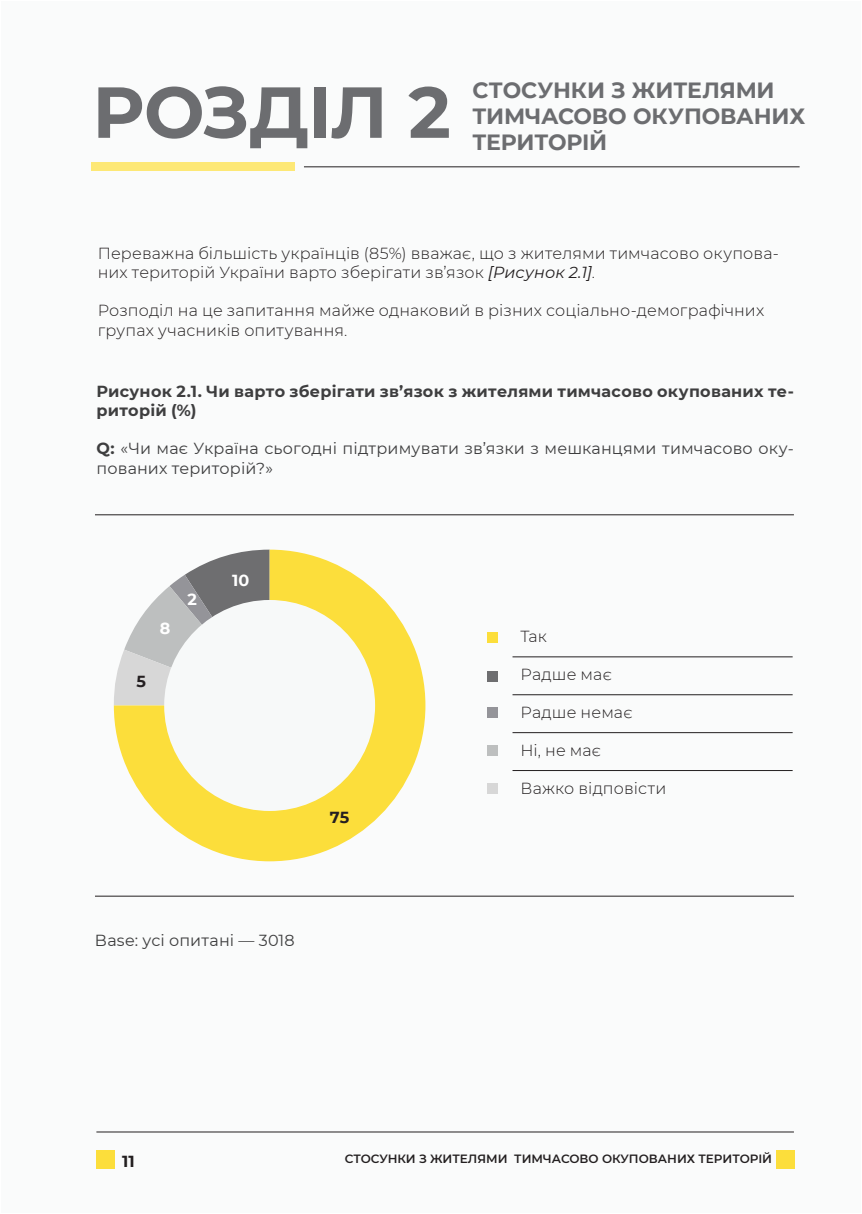
<style>
.page{position:relative;width:862px;height:1214px;background:#fff}
.page>*{position:absolute;margin:0;border:0;box-sizing:border-box;transform-origin:0 0}
.РОЗДІЛ{font:700 72px "Montserrat";letter-spacing:-.015em;color:#6c6d70}
.Розділи{font:700 22px "Montserrat";letter-spacing:-.01em;color:#6c6d70}
.Текст_таблиці{font:300 16px/19.2px "Montserrat";letter-spacing:.005em;color:#231f20}
.Текст_для_графіків{font:16px/19.2px "Montserrat";letter-spacing:.01em;color:#3e3e3f}
.Текст_для_графіків-2{font:700 16px/19.2px "Montserrat";letter-spacing:.015em;color:#3e3e3f}
.Bace{font:16px "Montserrat";letter-spacing:.01em;color:#3e3e3f}
.Текст_для_графіків-3{font:700 16px "Montserrat";color:#fff}
.Текст_для_графіків-4{font:700 16px "Montserrat";color:#241f21}
.t1{font:700 16px "Montserrat";color:#231f20}
.t2{font:600 12px "Montserrat";color:#231f20}
.s1{font-weight:400;font-style:italic}
.s2{font-weight:700}
</style>
<div class="page">
<div style="left:1px;top:1px;width:860px;height:1211px;background:#fafbfb"></div>
<hr style="left:96px;top:1131px;width:698px;height:1px;background:#231f20">
<div style="left:776px;top:1149px;width:19px;height:19px;background:#fcde3b"></div>
<div style="left:96px;top:1149px;width:19px;height:19px;background:#fcde3b"></div>
<svg style="left:114px;top:549px;width:311px;height:312px"></svg>
<div style="left:164px;top:600px;width:211px;height:210px;background:#f7f9f9;border-radius:50%"></div>
<hr style="left:512px;top:656px;width:280px;height:1px;background:#231f20">
<hr style="left:512px;top:694px;width:280px;height:1px;background:#231f20">
<hr style="left:512px;top:732px;width:280px;height:1px;background:#231f20">
<hr style="left:512px;top:770px;width:280px;height:1px;background:#231f20">
<div style="left:487px;top:632px;width:11px;height:11px;background:#fcde3b"></div>
<div style="left:487px;top:671px;width:11px;height:10px;background:#6e6e70"></div>
<div style="left:487px;top:707px;width:11px;height:10px;background:#949499"></div>
<div style="left:487px;top:745px;width:11px;height:10px;background:#bdbfbf"></div>
<div style="left:487px;top:783px;width:11px;height:10px;background:#d7d7d7"></div>
<hr style="left:95px;top:514px;width:699px;height:1px;background:#231f20">
<hr style="left:95px;top:895px;width:699px;height:1px;background:#231f20">
<hr style="left:304px;top:166px;width:495px;height:1px;background:#231f20">
<div style="left:91px;top:162px;width:203px;height:9px;background:#fde876"></div>
<p class="РОЗДІЛ" style="left:92px;top:60px;width:360px">РОЗДІЛ 2</p>
<p class="Розділи" style="left:472px;top:74px;width:304px">СТОСУНКИ З ЖИТЕЛЯМИ</p>
<p class="Розділи" style="left:472px;top:100px;width:334px">ТИМЧАСОВО ОКУПОВАНИХ</p>
<p class="Розділи" style="left:472px;top:126px;width:136px">ТЕРИТОРІЙ</p>
<p class="Текст_таблиці" style="left:98px;top:243px;width:682px">Переважна більшість українців (85%) вважає, що з жителями тимчасово окупова&shy;них територій України варто зберігати зв’язок <span class="s1">[Рисунок 2.1]</span>.</p>
<p class="Текст_таблиці" style="left:98px;top:300px;width:668px">Розподіл на це запитання майже однаковий в різних соціально-демографічних групах учасників опитування.</p>
<p class="Текст_для_графіків-2" style="left:96px;top:381px;width:699px">Рисунок 2.1. Чи варто зберігати зв’язок з жителями тимчасово окупованих те&shy;риторій (%)</p>
<p class="Текст_для_графіків" style="left:96px;top:438px;width:699px"><span class="s2">Q:</span> «Чи має Україна сьогодні підтримувати зв’язки з мешканцями тимчасово оку&shy;пованих територій?»</p>
<p class="Текст_для_графіків-3" style="left:160px;top:616px;width:12px">8</p>
<p class="Текст_для_графіків-4" style="left:136px;top:669px;width:11px">5</p>
<p class="Текст_для_графіків-3" style="left:188px;top:588px;width:11px">2</p>
<p class="Текст_для_графіків-3" style="left:232px;top:568px;width:19px">10</p>
<p class="Текст_для_графіків-4" style="left:330px;top:805px;width:21px">75</p>
<p class="Bace" style="left:95px;top:929px;width:201px">Base: усі опитані — 3018</p>
<p class="Текст_таблиці" style="left:520px;top:626px;width:28px">Так</p>
<p class="Текст_таблиці" style="left:520px;top:664px;width:93px">Радше має</p>
<p class="Текст_таблиці" style="left:520px;top:702px;width:113px">Радше немає</p>
<p class="Текст_таблиці" style="left:520px;top:740px;width:82px">Ні, не має</p>
<p class="Текст_таблиці" style="left:520px;top:778px;width:147px">Важко відповісти</p>
<p class="t1" style="left:122px;top:1149px;width:14px">11</p>
<p class="t2" style="left:345px;top:1149px;width:429px">СТОСУНКИ З ЖИТЕЛЯМИ ТИМЧАСОВО ОКУПОВАНИХ ТЕРИТОРІЙ</p>
</div>
